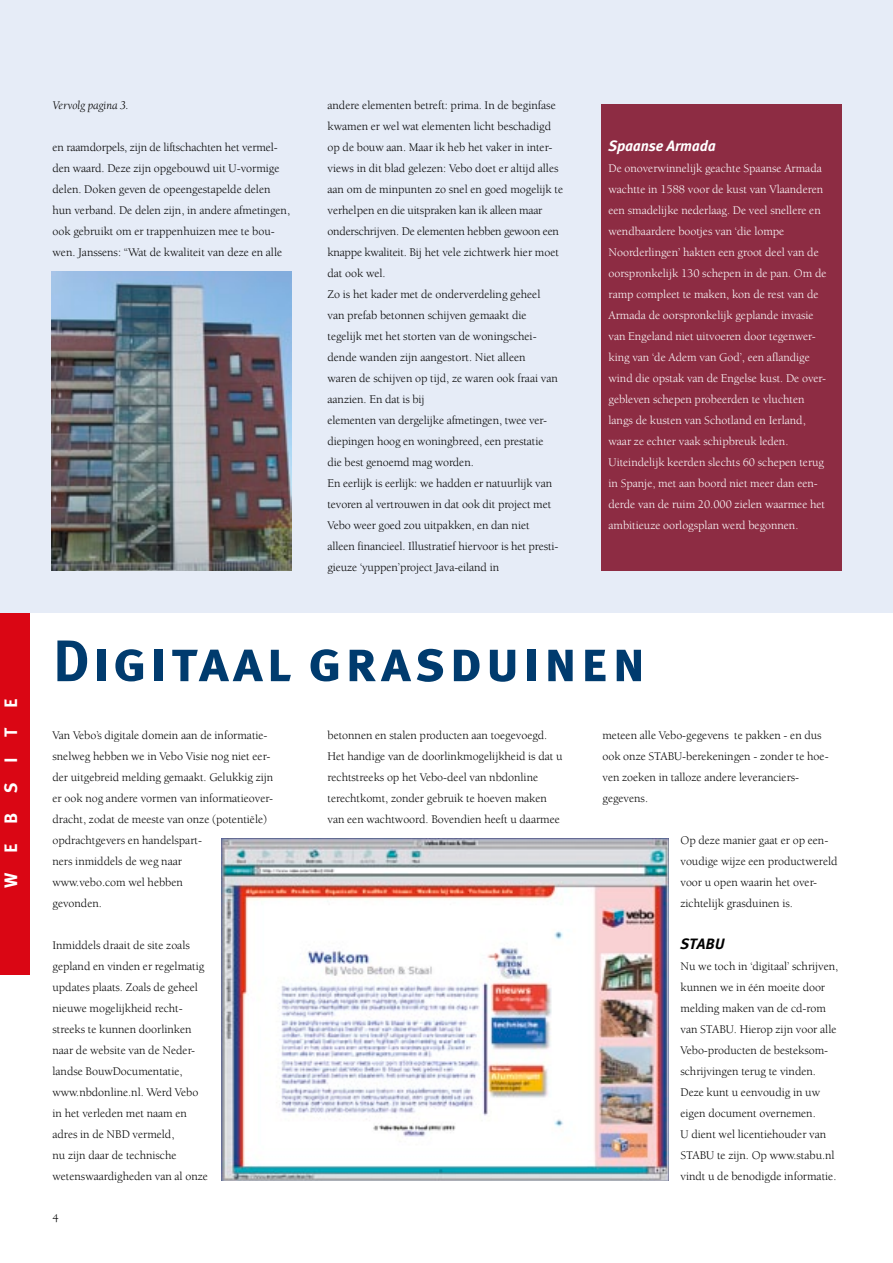
<style>
.page{position:relative;width:893px;height:1263px;background:#fff}
.page>*{position:absolute;margin:0;border:0;box-sizing:border-box;transform-origin:0 0}
.t1{font:58.5px "Meta Plus Bold Caps";letter-spacing:.045em;color:#003b6e}
.t2{font:18px "Meta Plus Bold Caps";letter-spacing:1.1em;color:#fff}
.t3{font:italic 700 15px "Meta Plus";letter-spacing:-.005em;color:#fff}
.t4{font:italic 700 15px "Meta Plus";letter-spacing:-.005em;color:#000}
.t5{font:12px/21px "Berkeley";letter-spacing:-.005em;color:#000}
.t6{font:12px/21px "Berkeley";letter-spacing:-.005em;color:#fff}
.t7{font:italic 12px "Berkeley";letter-spacing:-.005em;color:#000}
</style>
<div class="page">
<div style="left:0;top:0;width:893px;height:613px;background:#e6ecf7"></div>
<hr style="left:892px;top:599px;width:1px;height:664px;background:#fff">
<div style="left:0;top:613px;width:30px;height:361px;background:#da0614"></div>
<img style="left:222px;top:838px;width:447px;height:342px">
<div style="left:601px;top:104px;width:241px;height:467px;background:#8d2c43"></div>
<img style="left:51px;top:272px;width:241px;height:299px">
<hr style="left:892px;top:237px;width:1px;height:362px;background:#fff">
<h2 class="t2" style="left:0;top:888px;width:189px;rotate:-90deg">website</h2>
<p class="t7" style="left:53px;top:99px;width:78px">Vervolg pagina 3.</p>
<p class="t5" style="left:53px;top:137px;width:239px">en raamdorpels, zijn de liftschachten het vermel&shy;den waard. Deze zijn opgebouwd uit U-vormige delen. Doken geven de opeengestapelde delen hun verband. De delen zijn, in andere afmetingen, ook gebruikt om er trappenhuizen mee te bou&shy;wen. Janssens: “Wat de kwaliteit van deze en alle</p>
<p class="t5" style="left:327px;top:95px;width:237px">andere elementen betreft: prima. In de beginfase kwamen er wel wat elementen licht beschadigd op de bouw aan. Maar ik heb het vaker in inter&shy;views in dit blad gelezen: Vebo doet er altijd alles aan om de minpunten zo snel en goed mogelijk te verhelpen en die uitspraken kan ik alleen maar onderschrijven. De elementen hebben gewoon een knappe kwaliteit. Bij het vele zichtwerk hier moet dat ook wel.<br>Zo is het kader met de onderverdeling geheel<br>van prefab betonnen schijven gemaakt die tegelijk met het storten van de woningschei&shy;dende wanden zijn aangestort. Niet alleen<br>waren de schijven op tijd, ze waren ook fraai van aanzien. En dat is bij<br>elementen van dergelijke afmetingen, twee ver&shy;diepingen hoog en woningbreed, een prestatie<br>die best genoemd mag worden.<br>En eerlijk is eerlijk: we hadden er natuurlijk van tevoren al vertrouwen in dat ook dit project met Vebo weer goed zou uitpakken, en dan niet<br>alleen financieel. Illustratief hiervoor is het presti&shy;gieuze ‘yuppen’project Java-eiland in</p>
<p class="t3" style="left:608px;top:137px;width:109px">Spaanse Armada</p>
<p class="t6" style="left:608px;top:158px;width:219px">De onoverwinnelijk geachte Spaanse Armada wachtte in 1588 voor de kust van Vlaanderen een smadelijke nederlaag. De veel snellere en wendbaardere bootjes van ‘die lompe Noorderlingen’ hakten een groot deel van de oorspronkelijk 130 schepen in de pan. Om de ramp compleet te maken, kon de rest van de Armada de oorspronkelijk geplande invasie van Engeland niet uitvoeren door tegenwer&shy;king van ‘de Adem van God’, een aflandige wind die opstak van de Engelse kust. De over&shy;gebleven schepen probeerden te vluchten langs de kusten van Schotland en Ierland, waar ze echter vaak schipbreuk leden.<br>Uiteindelijk keerden slechts 60 schepen terug in Spanje, met aan boord niet meer dan een&shy;derde van de ruim 20.000 zielen waarmee het ambitieuze oorlogsplan werd begonnen.</p>
<h1 class="t1" style="left:53px;top:627px;width:595px">Digitaal grasduinen</h1>
<p class="t5" style="left:53px;top:725px;width:222px">Van Vebo’s digitale domein aan de informatie&shy;snelweg hebben we in Vebo Visie nog niet eer&shy;der uitgebreid melding gemaakt. Gelukkig zijn er ook nog andere vormen van informatieover&shy;dracht, zodat de meeste van onze (potentiële) opdrachtgevers en handelspart-<br>ners inmiddels de weg naar<br>www.vebo.com wel hebben<br>gevonden.</p>
<p class="t5" style="left:53px;top:935px;width:157px">Inmiddels draait de site zoals gepland en vinden er regelmatig updates plaats. Zoals de geheel nieuwe mogelijkheid recht&shy;streeks te kunnen doorlinken naar de website van de Neder&shy;landse BouwDocumentatie, www.nbdonline.nl. Werd Vebo in het verleden met naam en adres in de NBD vermeld,<br>nu zijn daar de technische wetenswaardigheden van al onze</p>
<p class="t5" style="left:53px;top:1208px;width:8px">4</p>
<p class="t5" style="left:327px;top:725px;width:237px">betonnen en stalen producten aan toegevoegd.<br>Het handige van de doorlinkmogelijkheid is dat u rechtstreeks op het Vebo-deel van nbdonline terechtkomt, zonder gebruik te hoeven maken van een wachtwoord. Bovendien heeft u daarmee</p>
<p class="t5" style="left:602px;top:725px;width:228px">meteen alle Vebo-gegevens te pakken - en dus ook onze STABU-berekeningen - zonder te hoe&shy;ven zoeken in talloze andere leveranciers&shy;gegevens.</p>
<p class="t5" style="left:680px;top:830px;width:159px">Op deze manier gaat er op een&shy;voudige wijze een productwereld voor u open waarin het over&shy;zichtelijk grasduinen is.</p>
<p class="t4" style="left:680px;top:935px;width:46px">STABU</p>
<p class="t5" style="left:680px;top:956px;width:159px">Nu we toch in ‘digitaal’ schrijven, kunnen we in één moeite door melding maken van de cd-rom van STABU. Hierop zijn voor alle<br>Vebo-producten de besteksom&shy;schrijvingen terug te vinden.<br>Deze kunt u eenvoudig in uw eigen document overnemen.<br>U dient wel licentiehouder van<br>STABU te zijn. Op www.stabu.nl vindt u de benodigde informatie.</p>
</div>
